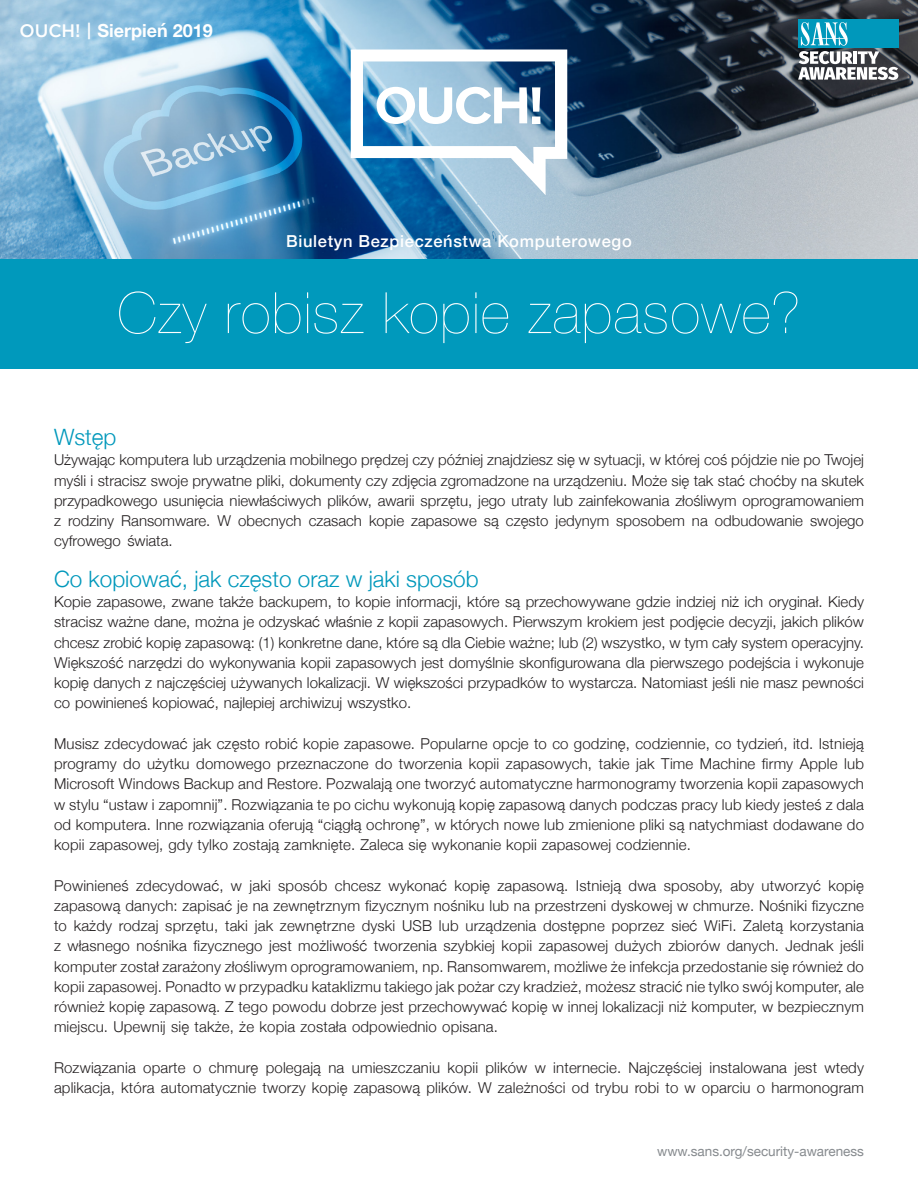
<style>
.page{position:relative;width:918px;height:1188px;background:#fff}
.page>*{position:absolute;margin:0;border:0;box-sizing:border-box;transform-origin:0 0}
.t1{font:200 57px "Helvetica Neue";letter-spacing:.025em;color:#fff}
.MainText{font:300 22.5px "Helvetica Neue";color:#0098bb}
.t2{font:700 18px "Helvetica Neue";color:#fff}
.t3{font:500 16.5px "Helvetica Neue";letter-spacing:.04em;color:#fff}
.MainText-2{font:300 15px/20.2px "Helvetica Neue";letter-spacing:.01em;color:#231f20}
.t4{font:13.5px "Helvetica Neue";color:#868a8e}
.s1{font-family:"Gotham";font-weight:500}
</style>
<div class="page">
<img style="left:0;top:0;width:918px;height:259px">
<div style="left:0;top:259px;width:918px;height:110px;background:#0099bc"></div>
<svg style="left:351px;top:50px;width:216px;height:145px"></svg>
<div style="left:798px;top:19px;width:100px;height:29px;background:#0098bb"></div>
<svg style="left:798px;top:22px;width:100px;height:58px"></svg>
<p class="t2" style="left:19px;top:16px;width:195px"><span class="s1">OUCH! |</span> Sierpień 2019</p>
<p class="t3" style="left:286px;top:228px;width:347px">Biuletyn Bezpieczeństwa Komputerowego</p>
<p class="t1" style="left:118px;top:269px;width:684px">Czy robisz kopie zapasowe?</p>
<p class="MainText" style="left:54px;top:419px;width:64px">Wstęp</p>
<p class="MainText-2" style="left:54px;top:449px;width:812px;text-align:right">Używając komputera lub urządzenia mobilnego prędzej czy później znajdziesz się w sytuacji w, której coś pójdzie nie po Twojej myśli i stracisz swoje prywatne pliki, dokumenty czy zdjęcia zgromadzone na urządzeniu. Może się tak stać choćby na skutek przypadkowego usunięcia niewłaściwych plików, awarii sprzętu, jego utraty lub zainfekowania złośliwym oprogramowaniem swojego</p>
<p class="MainText-2" style="left:68px;top:510px;width:48px">rodziny</p>
<p class="MainText-2" style="left:121px;top:510px;width:111px">Ransomware W.</p>
<p class="MainText-2" style="left:238px;top:510px;width:65px">obecnych</p>
<p class="MainText-2" style="left:309px;top:510px;width:55px">czasach</p>
<p class="MainText-2" style="left:369px;top:510px;width:37px">kopie</p>
<p class="MainText-2" style="left:556px;top:510px;width:55px">jedynym</p>
<p class="MainText-2" style="left:616px;top:510px;width:70px">sposobem</p>
<p class="MainText-2" style="left:715px;top:510px;width:90px">odbudowanie</p>
<p class="MainText-2" style="left:506px;top:510px;width:44px">często</p>
<p class="MainText-2" style="left:411px;top:510px;width:67px">zapasowe</p>
<p class="MainText-2" style="left:484px;top:510px;width:16px">są</p>
<p class="MainText-2" style="left:692px;top:510px;width:17px">na</p>
<p class="MainText-2" style="left:54px;top:510px;width:120px">z<br>cyfrowego świata.</p>
<p class="MainText" style="left:54px;top:561px;width:426px">Co kopiować, jak często oraz w jaki sposób</p>
<p class="MainText-2" style="left:54px;top:591px;width:812px;text-align:justify">Kopie zapasowe, zwane także backupem, to kopie informacji, które są przechowywane gdzie indziej niż ich oryginał. Kiedy stracisz ważne dane, można je odzyskać właśnie z kopii zapasowych. Pierwszym krokiem jest podjęcie decyzji, jakich plików chcesz zrobić kopię zapasową 1(: ) konkretne dane, które są dla Ciebie ważne; lub 2( ) wszystko w, tym cały system operacyjny.<br>Większość narzędzi do wykonywania kopii zapasowych jest domyślnie skonfigurowana dla pierwszego podejścia i wykonuje kopię danych z najczęściej używanych lokalizacji W. większości przypadków to wystarcza. Natomiast jeśli nie masz pewności co powinieneś kopiować, najlepiej archiwizuj wszystko.</p>
<p class="MainText-2" style="left:54px;top:732px;width:812px;text-align:justify">Musisz zdecydować jak często robić kopie zapasowe. Popularne opcje to co godzinę, codziennie, co tydzień, itd. Istnieją programy do użytku domowego przeznaczone do tworzenia kopii zapasowych, takie jak Time Machine firmy Apple lub Microsoft Windows Backup and Restore. Pozwalają one tworzyć automatyczne harmonogramy tworzenia kopii zapasowych w stylu “ustaw i zapomnij .” Rozwiązania te po cichu wykonują kopię zapasową danych podczas pracy lub kiedy jesteś z dala od komputera. Inne rozwiązania oferują “ciągłą ochronę w,” których nowe lub zmienione pliki są natychmiast dodawane do kopii zapasowej, gdy tylko zostają zamknięte. Zaleca się wykonanie kopii zapasowej codziennie.</p>
<p class="MainText-2" style="left:828px;top:874px;width:37px">kopię</p>
<p class="MainText-2" style="left:54px;top:874px;width:76px">Powinieneś</p>
<p class="MainText-2" style="left:54px;top:894px;width:812px">zapasową danych: zapisać je na zewnętrznym fizycznym nośniku lub na przestrzeni dyskowej w chmurze. Nośniki fizyczne</p>
<p class="MainText-2" style="left:790px;top:915px;width:76px">korzystania</p>
<p class="MainText-2" style="left:136px;top:874px;width:107px">zdecydować w,</p>
<p class="MainText-2" style="left:278px;top:874px;width:51px">sposób</p>
<p class="MainText-2" style="left:389px;top:874px;width:60px">wykonać</p>
<p class="MainText-2" style="left:762px;top:874px;width:61px">utworzyć</p>
<p class="MainText-2" style="left:250px;top:874px;width:23px">jaki</p>
<p class="MainText-2" style="left:335px;top:874px;width:48px">chcesz</p>
<p class="MainText-2" style="left:454px;top:874px;width:37px">kopię</p>
<p class="MainText-2" style="left:576px;top:874px;width:47px">Istnieją</p>
<p class="MainText-2" style="left:629px;top:874px;width:29px">dwa</p>
<p class="MainText-2" style="left:664px;top:874px;width:61px">sposoby,</p>
<p class="MainText-2" style="left:730px;top:874px;width:25px">aby</p>
<p class="MainText-2" style="left:498px;top:874px;width:72px">zapasową.</p>
<p class="MainText-2" style="left:402px;top:915px;width:32px">USB</p>
<p class="MainText-2" style="left:671px;top:915px;width:28px">sieć</p>
<p class="MainText-2" style="left:74px;top:915px;width:40px">każdy</p>
<p class="MainText-2" style="left:119px;top:915px;width:41px">rodzaj</p>
<p class="MainText-2" style="left:225px;top:915px;width:24px">taki</p>
<p class="MainText-2" style="left:255px;top:915px;width:20px">jak</p>
<p class="MainText-2" style="left:362px;top:915px;width:35px">dyski</p>
<p class="MainText-2" style="left:439px;top:915px;width:21px">lub</p>
<p class="MainText-2" style="left:465px;top:915px;width:72px">urządzenia</p>
<p class="MainText-2" style="left:543px;top:915px;width:63px">dostępne</p>
<p class="MainText-2" style="left:704px;top:915px;width:34px">WiFi.</p>
<p class="MainText-2" style="left:743px;top:915px;width:41px">Zaletą</p>
<p class="MainText-2" style="left:54px;top:915px;width:812px">to<br>z własnego nośnika fizycznego jest możliwość tworzenia szybkiej kopii zapasowej dużych zbiorów danych. Jednak jeśli komputer został zarażony złośliwym oprogramowaniem, np. Ransomwarem, możliwe że infekcja przedostanie się również do kopii zapasowej. Ponadto w przypadku kataklizmu takiego jak pożar czy kradzież, możesz stracić nie tylko swój komputer, ale również kopię zapasową Z. tego powodu dobrze jest przechowywać kopię w innej lokalizacji niż komputer w, bezpiecznym miejscu. Upewnij się także, że kopia została odpowiednio opisana.</p>
<p class="MainText-2" style="left:825px;top:1056px;width:41px">wtedy</p>
<p class="MainText-2" style="left:165px;top:915px;width:54px">sprzętu,</p>
<p class="MainText-2" style="left:280px;top:915px;width:76px">zewnętrzne</p>
<p class="MainText-2" style="left:612px;top:915px;width:54px">poprzez</p>
<p class="MainText-2" style="left:486px;top:1056px;width:43px">plików</p>
<p class="MainText-2" style="left:629px;top:1056px;width:75px">Najczęściej</p>
<p class="MainText-2" style="left:54px;top:1056px;width:812px">Rozwiązania<br>aplikacja, która automatycznie tworzy kopię zapasową plików W. zależności od trybu robi to w oparciu o harmonogram</p>
<p class="MainText-2" style="left:209px;top:1056px;width:51px">chmurę</p>
<p class="MainText-2" style="left:266px;top:1056px;width:57px">polegają</p>
<p class="MainText-2" style="left:352px;top:1056px;width:90px">umieszczaniu</p>
<p class="MainText-2" style="left:448px;top:1056px;width:32px">kopii</p>
<p class="MainText-2" style="left:553px;top:1056px;width:69px">internecie.</p>
<p class="MainText-2" style="left:709px;top:1056px;width:79px">instalowana</p>
<p class="MainText-2" style="left:794px;top:1056px;width:24px">jest</p>
<p class="MainText-2" style="left:143px;top:1056px;width:44px">oparte</p>
<p class="MainText-2" style="left:193px;top:1056px;width:10px">o</p>
<p class="MainText-2" style="left:328px;top:1056px;width:17px">na</p>
<p class="MainText-2" style="left:535px;top:1056px;width:13px">w</p>
<p class="t4" style="left:657px;top:1142px;width:208px">www.sans.org/security-awareness</p>
</div>
